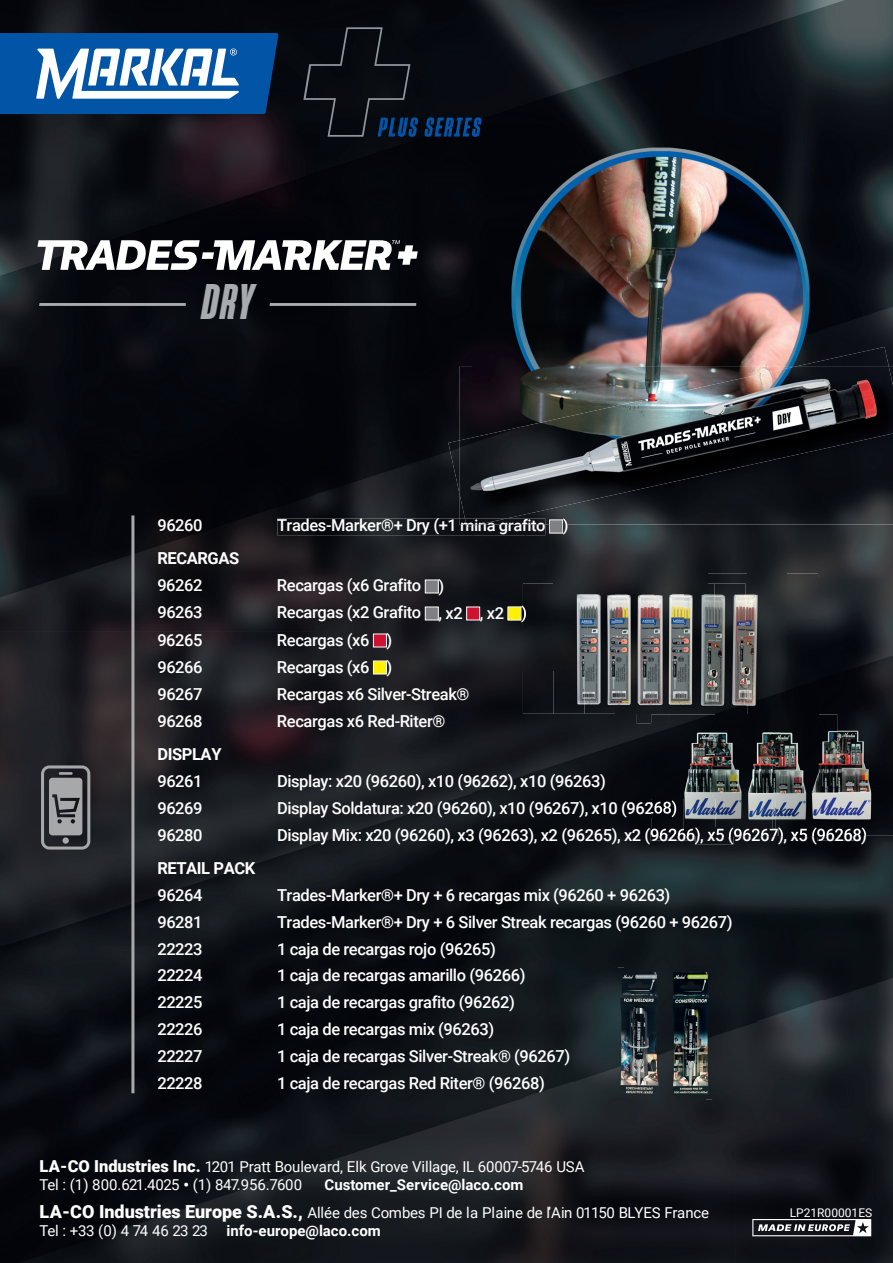
<style>
.page{position:relative;width:893px;height:1263px;background:#fff}
.page>*{position:absolute;margin:0;border:0;box-sizing:border-box;transform-origin:0 0}
.t1{font:48.6px "Sharp Grotesk Bold Italic 12";color:#a7abad}
.t2{font:500 16.5px "Roboto";letter-spacing:-.025em;color:#fff}
.t3{font:700 16.5px "Roboto";letter-spacing:-.025em;color:#fff}
.t4{font:15px/18px "Roboto";letter-spacing:-.015em;color:#fff}
.t5{font:700 15px "Roboto";color:#fff}
.t6{font:12px "Roboto";color:#fff}
.s1{color:#7e8083}
.s2{color:#cd1331}
.s3{color:#fff101}
.s4{font-weight:900;font-size:16.5px}
.s5{font-weight:900}
.s6{font-weight:700}
.s7{font-weight:900;font-size:18px}
.s8{font-weight:400}
</style>
<div class="page">
<img style="left:0;top:0;width:630px;height:315px">
<img style="left:630px;top:0;width:263px;height:367px">
<img style="left:0;top:315px;width:472px;height:948px">
<img style="left:472px;top:315px;width:159px;height:32px">
<img style="left:526px;top:525px;width:157px;height:59px">
<img style="left:683px;top:525px;width:210px;height:53px">
<img style="left:472px;top:535px;width:54px;height:728px">
<img style="left:818px;top:578px;width:75px;height:135px">
<img style="left:525px;top:714px;width:158px;height:286px">
<img style="left:683px;top:835px;width:210px;height:165px">
<img style="left:525px;top:1000px;width:52px;height:263px">
<img style="left:736px;top:1000px;width:157px;height:263px">
<img style="left:577px;top:1099px;width:159px;height:164px">
<img style="left:277px;top:518px;width:268px;height:17px">
<img style="left:278px;top:800px;width:373px;height:17px">
<img style="left:651px;top:835px;width:44px;height:6px">
<img style="left:695px;top:835px;width:38px;height:9px">
<img style="left:734px;top:836px;width:44px;height:5px">
<img style="left:778px;top:836px;width:38px;height:8px">
<img style="left:817px;top:835px;width:44px;height:6px">
<svg style="left:0;top:33px;width:279px;height:81px"></svg>
<svg style="left:303px;top:27px;width:115px;height:110px;background:#0e141c"></svg>
<svg style="left:424px;top:117px;width:58px;height:20px"></svg>
<hr style="left:131px;top:515px;width:3px;height:578px;background:#a6a8a9">
<svg style="left:41px;top:765px;width:49px;height:84px;background:#6b6c6f"></svg>
<hr style="left:59px;top:772px;width:14px;height:3px;background:#a6a8a9">
<svg style="left:752px;top:1219px;width:119px;height:17px"></svg>
<svg style="left:37px;top:240px;width:381px;height:30px"></svg>
<hr style="left:39px;top:303px;width:147px;height:3px;background:#a7abad">
<hr style="left:270px;top:303px;width:146px;height:3px;background:#a7abad">
<div style="left:425px;top:580px;width:14px;height:13px;border:1px solid #fff"></div>
<div style="left:425px;top:607px;width:14px;height:13px;border:1px solid #fff"></div>
<div style="left:466px;top:607px;width:14px;height:13px;border:1px solid #fff"></div>
<svg style="left:508px;top:605px;width:15px;height:17px"></svg>
<div style="left:373px;top:634px;width:14px;height:13px;border:1px solid #fff"></div>
<div style="left:373px;top:661px;width:14px;height:13px;border:1px solid #fff"></div>
<img style="left:651px;top:724px;width:130px;height:75px">
<img style="left:651px;top:798px;width:32px;height:31px">
<img style="left:683px;top:798px;width:89px;height:37px">
<img style="left:651px;top:800px;width:25px;height:17px">
<img style="left:651px;top:829px;width:44px;height:6px">
<img style="left:573px;top:967px;width:52px;height:44px">
<img style="left:573px;top:1011px;width:184px;height:44px">
<img style="left:573px;top:1055px;width:96px;height:44px">
<img style="left:733px;top:799px;width:84px;height:37px">
<svg style="left:715px;top:835px;width:18px;height:1px"></svg>
<img style="left:734px;top:829px;width:44px;height:7px">
<img style="left:778px;top:827px;width:38px;height:9px">
<svg style="left:817px;top:835px;width:20px;height:1px"></svg>
<img style="left:715px;top:827px;width:18px;height:8px">
<img style="left:734px;top:829px;width:38px;height:6px">
<img style="left:625px;top:967px;width:132px;height:44px">
<img style="left:625px;top:1099px;width:44px;height:1px">
<img style="left:669px;top:1055px;width:88px;height:44px">
<img style="left:818px;top:713px;width:75px;height:41px">
<img style="left:837px;top:754px;width:56px;height:40px">
<img style="left:837px;top:794px;width:18px;height:35px">
<img style="left:855px;top:794px;width:38px;height:41px">
<img style="left:837px;top:829px;width:24px;height:6px">
<svg style="left:862px;top:827px;width:4px;height:17px"></svg>
<img style="left:781px;top:724px;width:28px;height:103px">
<img style="left:809px;top:714px;width:28px;height:121px">
<img style="left:781px;top:827px;width:35px;height:8px">
<img style="left:817px;top:829px;width:20px;height:6px">
<img style="left:545px;top:518px;width:348px;height:7px">
<img style="left:507px;top:518px;width:38px;height:7px">
<svg style="left:549px;top:518px;width:19px;height:17px"></svg>
<svg style="left:459px;top:518px;width:20px;height:9px"></svg>
<img style="left:448px;top:347px;width:441px;height:146px">
<img style="left:459px;top:367px;width:434px;height:151px">
<img style="left:465px;top:518px;width:42px;height:7px">
<img style="left:787px;top:574px;width:31px;height:46px">
<img style="left:787px;top:620px;width:31px;height:104px">
<img style="left:637px;top:714px;width:14px;height:10px">
<img style="left:651px;top:714px;width:121px;height:10px">
<img style="left:637px;top:574px;width:71px;height:10px">
<img style="left:708px;top:574px;width:79px;height:46px">
<img style="left:746px;top:620px;width:41px;height:47px">
<img style="left:668px;top:714px;width:40px;height:1px">
<img style="left:746px;top:667px;width:41px;height:47px">
<svg style="left:772px;top:713px;width:15px;height:11px"></svg>
<img style="left:715px;top:584px;width:31px;height:43px">
<img style="left:683px;top:627px;width:63px;height:87px">
<img style="left:653px;top:584px;width:62px;height:43px">
<img style="left:653px;top:627px;width:15px;height:87px">
<img style="left:668px;top:584px;width:15px;height:130px">
<img style="left:523px;top:584px;width:114px;height:86px">
<img style="left:523px;top:670px;width:30px;height:44px">
<img style="left:561px;top:714px;width:38px;height:1px">
<img style="left:523px;top:605px;width:3px;height:17px">
<img style="left:553px;top:670px;width:31px;height:44px">
<img style="left:595px;top:714px;width:42px;height:1px">
<img style="left:584px;top:670px;width:31px;height:44px">
<img style="left:615px;top:670px;width:22px;height:44px">
<img style="left:637px;top:584px;width:16px;height:130px">
<h1 class="t1" style="left:202px;top:271px;width:53px">DRY</h1>
<p class="t2" style="left:157px;top:514px;width:47px">96260</p>
<p class="t2" style="left:277px;top:514px;width:293px">Trades-Marker®+ Dry (+1 mina grafito <span class="s1">■</span>)</p>
<p class="t3" style="left:157px;top:547px;width:83px">RECARGAS</p>
<p class="t2" style="left:157px;top:574px;width:47px">96262</p>
<p class="t2" style="left:277px;top:574px;width:169px">Recargas (x6 Grafito <span class="s1">■</span>)</p>
<p class="t2" style="left:157px;top:601px;width:47px">96263</p>
<p class="t2" style="left:277px;top:601px;width:252px">Recargas (x2 Grafito <span class="s1">■</span>, x2 <span class="s2">■</span>, x2 <span class="s3">■</span>)</p>
<p class="t2" style="left:157px;top:628px;width:47px">96265</p>
<p class="t2" style="left:277px;top:628px;width:117px">Recargas (x6 <span class="s2">■</span>)</p>
<p class="t2" style="left:157px;top:655px;width:47px">96266</p>
<p class="t2" style="left:277px;top:655px;width:117px">Recargas (x6 <span class="s3">■</span>)</p>
<p class="t2" style="left:157px;top:682px;width:47px">96267</p>
<p class="t2" style="left:277px;top:682px;width:194px">Recargas x6 Silver-Streak®</p>
<p class="t2" style="left:157px;top:709px;width:47px">96268</p>
<p class="t2" style="left:277px;top:709px;width:170px">Recargas x6 Red-Riter®</p>
<p class="t3" style="left:157px;top:742px;width:66px">DISPLAY</p>
<p class="t2" style="left:157px;top:769px;width:47px">96261</p>
<p class="t2" style="left:277px;top:769px;width:330px">Display: x20 (96260), x10 (96262), x10 (96263)</p>
<p class="t2" style="left:157px;top:796px;width:47px">96269</p>
<p class="t2" style="left:277px;top:796px;width:402px">Display Soldatura: x20 (96260), x10 (96267), x10 (96268)</p>
<p class="t2" style="left:157px;top:823px;width:47px">96280</p>
<p class="t2" style="left:277px;top:823px;width:592px">Display Mix: x20 (96260), x3 (96263), x2 (96265), x2 (96266), x5 (96267), x5 (96268)</p>
<p class="t3" style="left:157px;top:856px;width:100px">RETAIL PACK</p>
<p class="t2" style="left:157px;top:883px;width:47px">96264</p>
<p class="t2" style="left:277px;top:883px;width:395px">Trades-Marker®+ Dry + 6 recargas mix (96260 + 96263)</p>
<p class="t2" style="left:157px;top:910px;width:47px">96281</p>
<p class="t2" style="left:277px;top:910px;width:457px">Trades-Marker®+ Dry + 6 Silver Streak recargas (96260 + 96267)</p>
<p class="t2" style="left:157px;top:937px;width:47px">22223</p>
<p class="t2" style="left:277px;top:937px;width:220px">1 caja de recargas rojo (96265)</p>
<p class="t2" style="left:157px;top:964px;width:47px">22224</p>
<p class="t2" style="left:277px;top:964px;width:250px">1 caja de recargas amarillo (96266)</p>
<p class="t2" style="left:157px;top:991px;width:47px">22225</p>
<p class="t2" style="left:277px;top:991px;width:239px">1 caja de recargas grafito (96262)</p>
<p class="t2" style="left:157px;top:1018px;width:47px">22226</p>
<p class="t2" style="left:277px;top:1018px;width:219px">1 caja de recargas mix (96263)</p>
<p class="t2" style="left:157px;top:1045px;width:47px">22227</p>
<p class="t2" style="left:277px;top:1045px;width:295px">1 caja de recargas Silver-Streak® (96267)</p>
<p class="t2" style="left:157px;top:1072px;width:47px">22228</p>
<p class="t2" style="left:277px;top:1072px;width:269px">1 caja de recargas Red Riter® (96268)</p>
<p class="t4" style="left:40px;top:1157px;width:547px"><span class="s4">LA-CO Industries Inc.</span> 1201 Pratt Boulevard, Elk Grove Village, IL 60007-5746 USA<br>Tel : (1) 800.621.4025 <span class="s5">•</span> (1) 847.956.7600</p>
<p class="t4" style="left:40px;top:1169px;width:671px;line-height:28.8px;text-indent:285px"><span class="s6">Customer_Service@laco.com<br></span><span class="s7">LA-CO Industries Europe S.A.S.,</span> Allée des Combes PI de la Plaine de l’Ain 01150 BLYES France</p>
<p class="t5" style="left:40px;top:1220px;width:343px"><span class="s8">Tel : +33 (0) 4 74 46 23 23</span> info-europe@laco.com</p>
<p class="t6" style="left:790px;top:1204px;width:84px">LP21R00001ES</p>
</div>
